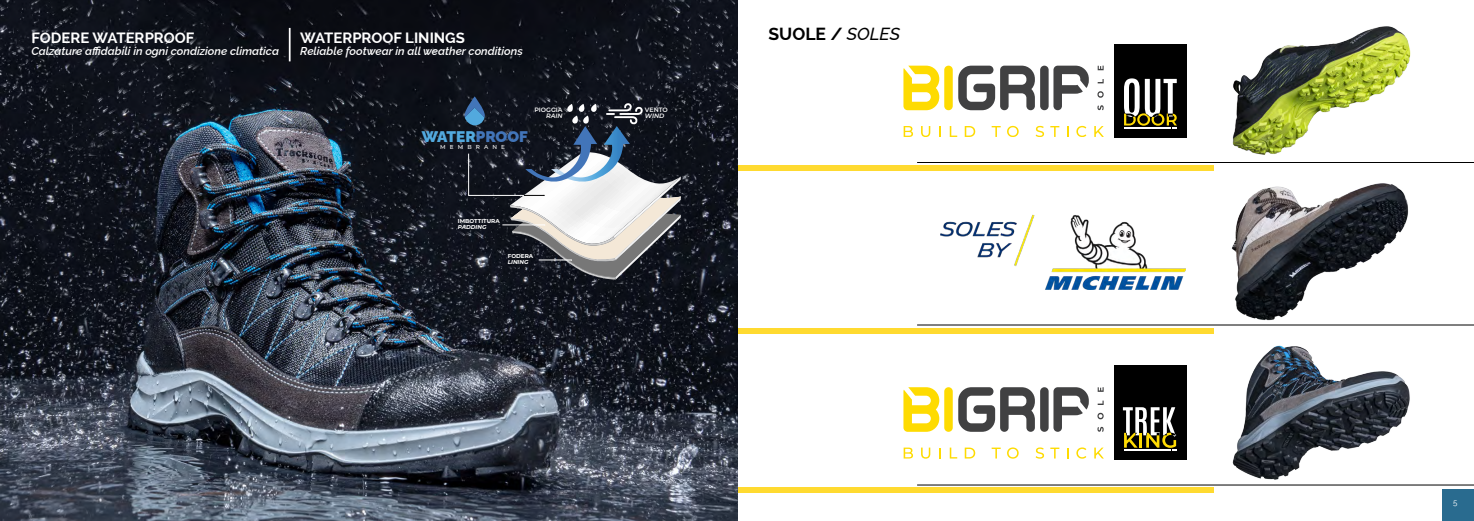
<style>
.page{position:relative;width:1474px;height:521px;background:#fff}
.page>*{position:absolute;margin:0;border:0;box-sizing:border-box;transform-origin:0 0}
.t1{font:700 17.5px "Raleway";color:#000}
.t2{font:900 15.4px "Raleway";color:#52a9de}
.t3{font:700 14.88px "Raleway";color:#fff}
.t4{font:italic 600 11.38px "Raleway";color:#fff}
.t5{font:7.88px "Raleway";color:#fff}
.t6{font:600 6.3px "Montserrat";color:#fff}
.t7{font:italic 600 6.3px "Montserrat";color:#fff}
.t8{font:500 5.77px "Montserrat";letter-spacing:.7em;color:#fff}
.t9{font:700 5.69px "Montserrat";color:#fff}
.t10{font:italic 700 5.69px "Montserrat";color:#fff}
.s1{color:#4275b9}
.s2{font-weight:500;font-style:italic}
</style>
<div class="page">
<div style="left:730px;top:165px;width:483px;height:6px;background:#ffda30"></div>
<div style="left:730px;top:328px;width:483px;height:6px;background:#ffda30"></div>
<div style="left:730px;top:487px;width:483px;height:6px;background:#ffda30"></div>
<img style="left:0;top:0;width:737px;height:521px">
<img style="left:1232px;top:26px;width:179px;height:129px">
<img style="left:1232px;top:345px;width:178px;height:135px">
<img style="left:1231px;top:183px;width:178px;height:138px">
<img style="left:940px;top:214px;width:245px;height:76px">
<svg style="left:903px;top:447px;width:10px;height:11px"></svg>
<svg style="left:921px;top:447px;width:9px;height:11px"></svg>
<svg style="left:949px;top:447px;width:8px;height:11px"></svg>
<svg style="left:964px;top:447px;width:11px;height:11px"></svg>
<svg style="left:991px;top:447px;width:9px;height:11px"></svg>
<svg style="left:1007px;top:447px;width:11px;height:11px"></svg>
<svg style="left:1035px;top:447px;width:9px;height:11px"></svg>
<svg style="left:1050px;top:447px;width:9px;height:11px"></svg>
<svg style="left:1076px;top:447px;width:10px;height:11px"></svg>
<svg style="left:1094px;top:447px;width:9px;height:11px"></svg>
<svg style="left:958px;top:387px;width:76px;height:45px"></svg>
<svg style="left:903px;top:387px;width:49px;height:45px"></svg>
<svg style="left:1040px;top:387px;width:48px;height:45px"></svg>
<svg style="left:1097px;top:427px;width:6px;height:5px"></svg>
<svg style="left:1097px;top:413px;width:6px;height:6px"></svg>
<svg style="left:1097px;top:401px;width:6px;height:4px"></svg>
<svg style="left:1097px;top:387px;width:6px;height:5px"></svg>
<div style="left:1113px;top:365px;width:73px;height:95px;background:#000"></div>
<svg style="left:1122px;top:407px;width:54px;height:44px"></svg>
<div style="left:1114px;top:44px;width:72px;height:94px;background:#000"></div>
<svg style="left:1124px;top:78px;width:52px;height:51px"></svg>
<svg style="left:903px;top:126px;width:10px;height:11px"></svg>
<svg style="left:921px;top:126px;width:9px;height:11px"></svg>
<svg style="left:949px;top:126px;width:8px;height:11px"></svg>
<svg style="left:964px;top:126px;width:11px;height:11px"></svg>
<svg style="left:991px;top:126px;width:9px;height:11px"></svg>
<svg style="left:1007px;top:126px;width:11px;height:11px"></svg>
<svg style="left:1035px;top:126px;width:9px;height:11px"></svg>
<svg style="left:1050px;top:126px;width:9px;height:11px"></svg>
<svg style="left:1076px;top:126px;width:10px;height:11px"></svg>
<svg style="left:1094px;top:126px;width:9px;height:11px"></svg>
<svg style="left:958px;top:66px;width:76px;height:44px"></svg>
<svg style="left:903px;top:66px;width:49px;height:44px"></svg>
<svg style="left:1040px;top:66px;width:48px;height:44px"></svg>
<svg style="left:1097px;top:105px;width:6px;height:5px"></svg>
<svg style="left:1097px;top:91px;width:6px;height:7px"></svg>
<svg style="left:1097px;top:66px;width:6px;height:4px"></svg>
<hr style="left:917px;top:162px;width:556px;height:1px;background:#000">
<hr style="left:917px;top:324px;width:556px;height:1px;background:#000">
<hr style="left:917px;top:484px;width:556px;height:1px;background:#000">
<div style="left:1442px;top:489px;width:31px;height:32px;background:#296b8f"></div>
<hr style="left:289px;top:28px;width:1px;height:33px;background:#fff">
<svg style="left:464px;top:96px;width:216px;height:184px"></svg>
<h3 class="t3" style="left:32px;top:29px;width:164px">FODERE WATERPROOF</h3>
<p class="t4" style="left:32px;top:42px;width:249px">Calzature affidabili in ogni condizione climatica</p>
<h3 class="t3" style="left:300px;top:29px;width:166px">WATERPROOF LININGS</h3>
<p class="t4" style="left:300px;top:42px;width:224px">Reliable footwear in all weather conditions</p>
<p class="t6" style="left:534px;top:105px;width:30px">PIOGGIA</p>
<p class="t7" style="left:546px;top:111px;width:18px">RAIN</p>
<h2 class="t2" style="left:422px;top:125px;width:107px">WATER<span class="s1">PROOF</span></h2>
<p class="t8" style="left:440px;top:143px;width:66px">MEMBRANE</p>
<p class="t9" style="left:458px;top:217px;width:43px">IMBOTTITURA</p>
<p class="t10" style="left:458px;top:223px;width:30px">PADDING</p>
<p class="t9" style="left:508px;top:251px;width:27px">FODERA</p>
<p class="t10" style="left:508px;top:258px;width:22px">LINING</p>
<p class="t6" style="left:645px;top:105px;width:24px">VENTO</p>
<p class="t7" style="left:645px;top:111px;width:21px">WIND</p>
<h1 class="t1" style="left:768px;top:24px;width:133px">SUOLE / <span class="s2">SOLES</span></h1>
<p class="t5" style="left:1453px;top:496px;width:6px">5</p>
</div>
